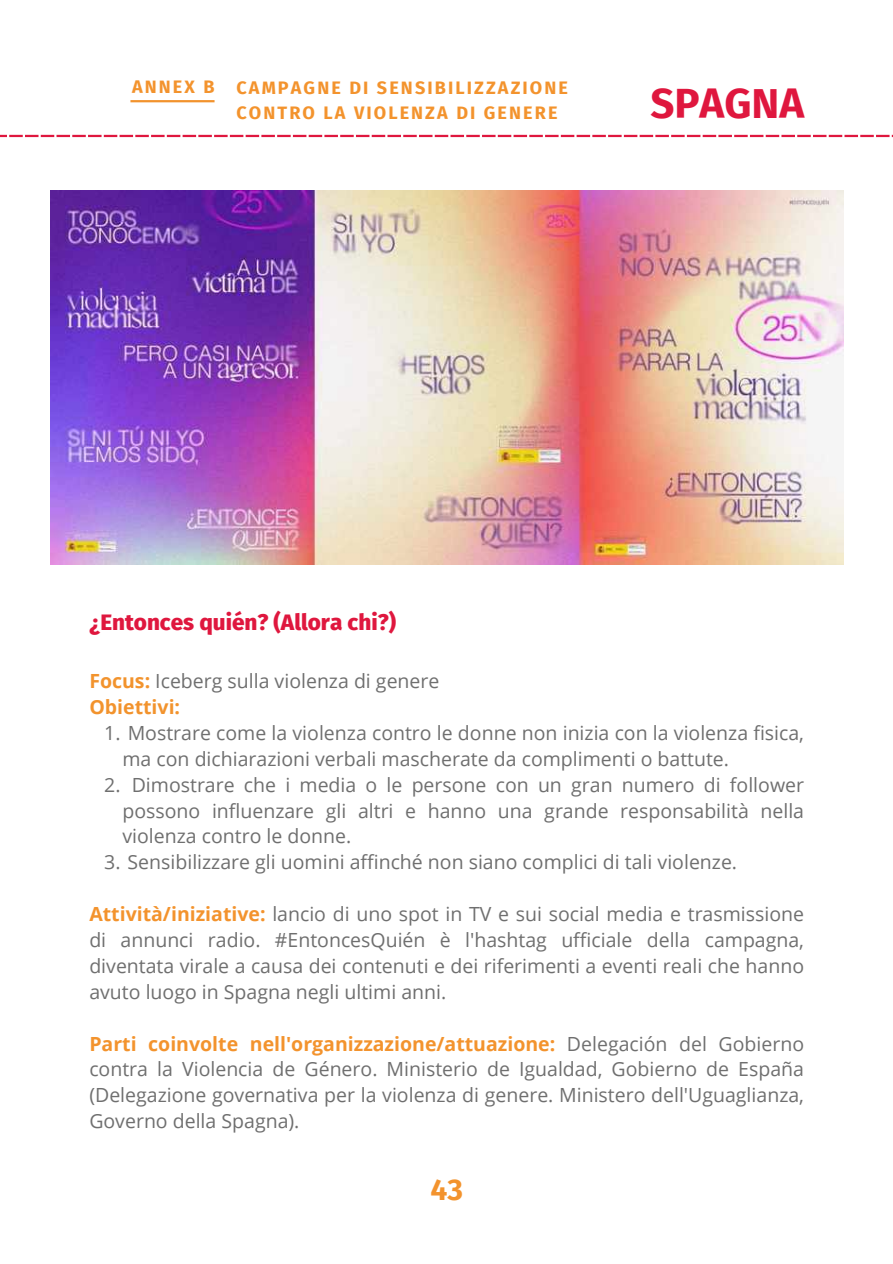
<style>
.page{position:relative;width:893px;height:1264px;background:#fff}
.page>*{position:absolute;margin:0;border:0;box-sizing:border-box;transform-origin:0 0}
.t1{font:700 42px "Fira Sans";color:#df173e}
.t2{font:700 30px "Fira Sans";color:#f3932d}
.t3{font:800 22.5px "Fira Sans";color:#df173e}
.t4{font:19.5px/25.8px "Open Sans";color:#6f6f6f;text-align:justify}
.t5{font:700 18px/24.8px "Fira Sans";letter-spacing:.115em;color:#f3932d}
.s1{font-weight:700;color:#f2932d}
.s2{font-weight:700;color:#f3932d}
</style>
<div class="page">
<svg style="left:0;top:135px;width:892px;height:2px;background:#e33859"></svg>
<img style="left:50px;top:191px;width:793px;height:373px">
<hr style="left:130px;top:100px;width:84px;height:2px;background:#f2932d">
<p class="t5" style="left:132px;top:75px;width:84px">ANNEX B</p>
<p class="t5" style="left:236px;top:75px;width:333px">CAMPAGNE DI SENSIBILIZZAZIONE<br>CONTRO LA VIOLENZA DI GENERE</p>
<h1 class="t1" style="left:650px;top:78px;width:155px">SPAGNA</h1>
<p class="t3" style="left:89px;top:608px;width:308px">¿Entonces quién? (Allora chi?)</p>
<p class="t4" style="left:89px;top:667px;width:351px"><span class="s1">Focus:</span> Iceberg sulla violenza di genere<br><span class="s1">Obiettivi:</span></p>
<p class="t4" style="left:104px;top:719px;width:701px">1. Mostrare come la violenza contro le donne non inizia con la violenza fisica,</p>
<p class="t4" style="left:122px;top:745px;width:608px">ma con dichiarazioni verbali mascherate da complimenti o battute.</p>
<p class="t4" style="left:132px;top:771px;width:673px">Dimostrare che i media o le persone con un gran numero di follower</p>
<p class="t4" style="left:122px;top:797px;width:683px">possono influenzare gli altri e hanno una grande responsabilità nella</p>
<p class="t4" style="left:122px;top:823px;width:230px">violenza contro le donne.</p>
<p class="t4" style="left:104px;top:771px;width:18px">2.</p>
<p class="t4" style="left:104px;top:848px;width:634px">3. Sensibilizzare gli uomini affinché non siano complici di tali violenze.</p>
<p class="t4" style="left:89px;top:900px;width:716px"><span class="s2">Attività/iniziative:</span> lancio di uno spot in TV e sui social media e trasmissione di annunci radio. #EntoncesQuién è l'hashtag ufficiale della campagna, diventata virale a causa dei contenuti e dei riferimenti a eventi reali che hanno avuto luogo in Spagna negli ultimi anni.</p>
<p class="t4" style="left:89px;top:1030px;width:716px"><span class="s2">Parti coinvolte nell'organizzazione/attuazione:</span> Delegación del Gobierno contra la Violencia de Género. Ministerio de Igualdad, Gobierno de España (Delegazione governativa per la violenza di genere. Ministero dell'Uguaglianza, Governo della Spagna).</p>
<h2 class="t2" style="left:430px;top:1172px;width:34px">43</h2>
</div>
